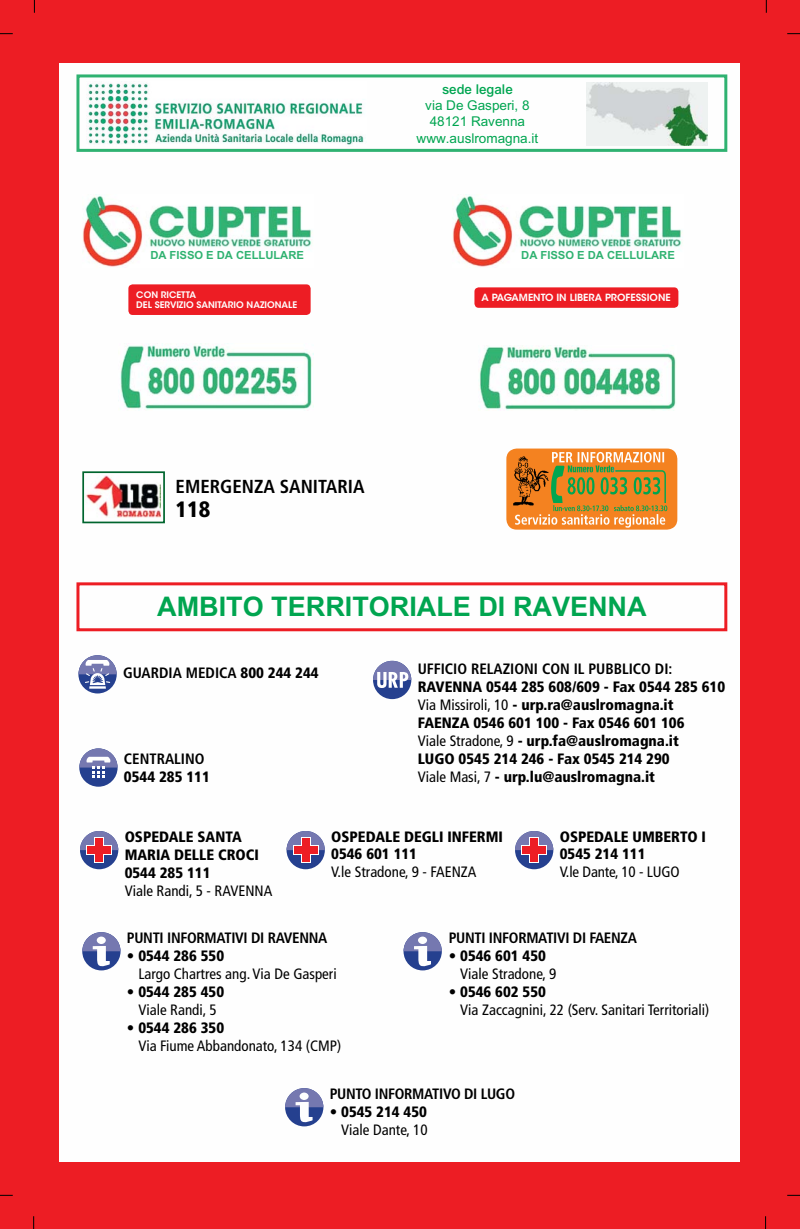
<style>
.page{position:relative;width:800px;height:1229px;background:#fff}
.page>*{position:absolute;margin:0;border:0;box-sizing:border-box;transform-origin:0 0}
.t1{font:700 27px "Arial MT Std";color:#00a550}
.t2{font:900 condensed 22.2px "Frutiger LT Std";color:#000}
.t3{font:700 condensed 18.75px "Frutiger LT Std";color:#000}
.t4{font:900 condensed 15px/18px "Frutiger LT Std";color:#000}
.t5{font:condensed 15px "Frutiger LT Std";color:#000}
.t6{font:700 condensed 15px "Frutiger LT Std";letter-spacing:-.02em;color:#000}
.t7{font:700 condensed 15px "Frutiger LT Std";color:#000}
.t8{font:13.5px/16.2px "Arial MT Std";color:#00a550;text-align:center}
.t9{font:500 13.5px "Arial MT Std";color:#00a550}
.t10{font:700 11.25px "Arial MT Std";color:#2fb271}
.t11{font:600 9.9px "ITC Avant Garde Std";color:#fefefe}
.t12{font:600 9px/10.8px "ITC Avant Garde Std";color:#fefefe}
.s1{font-weight:900}
.s2{font-weight:400}
</style>
<div class="page">
<div style="left:0;top:0;width:799px;height:1228px;background:#ed1d24"></div>
<div style="left:59px;top:64px;width:681px;height:1098px;background:#fefefe"></div>
<div style="left:128px;top:284px;width:182px;height:31px;background:#ed1d24;border-radius:4px"></div>
<div style="left:474px;top:287px;width:204px;height:21px;background:#ed1d24;border-radius:4px"></div>
<div style="left:76px;top:74px;width:651px;height:78px;border:3px solid #2fb271"></div>
<div style="left:76px;top:582px;width:651px;height:49px;border:3px solid #ed1d24"></div>
<div style="left:80px;top:831px;width:38px;height:38px;background:#25408f;border-radius:50%"></div>
<svg style="left:80px;top:831px;width:38px;height:19px"></svg>
<div style="left:94px;top:837px;width:10px;height:26px;background:#fefefe"></div>
<div style="left:86px;top:845px;width:26px;height:10px;background:#fefefe"></div>
<div style="left:95px;top:838px;width:8px;height:24px;background:#ed1d24"></div>
<div style="left:87px;top:846px;width:24px;height:8px;background:#ed1d24"></div>
<div style="left:79px;top:748px;width:39px;height:38px;background:#25408f;border-radius:50%"></div>
<svg style="left:79px;top:748px;width:39px;height:30px"></svg>
<svg style="left:78px;top:655px;width:39px;height:38px"></svg>
<svg style="left:78px;top:655px;width:39px;height:33px"></svg>
<div style="left:373px;top:661px;width:38px;height:38px;background:#25408f;border-radius:50%"></div>
<svg style="left:373px;top:661px;width:38px;height:27px"></svg>
<div style="left:82px;top:471px;width:83px;height:52px;border:2px solid #00652e"></div>
<img style="left:85px;top:476px;width:75px;height:41px">
<div style="left:506px;top:448px;width:171px;height:81px;background:#f48220;border-radius:10px"></div>
<svg style="left:515px;top:452px;width:152px;height:75px"></svg>
<img style="left:513px;top:455px;width:36px;height:52px">
<img style="left:88px;top:83px;width:276px;height:62px">
<div style="left:286px;top:831px;width:39px;height:38px;background:#25408f;border-radius:50%"></div>
<svg style="left:286px;top:831px;width:39px;height:19px"></svg>
<svg style="left:301px;top:837px;width:9px;height:26px"></svg>
<svg style="left:293px;top:845px;width:25px;height:10px"></svg>
<div style="left:302px;top:838px;width:7px;height:24px;background:#ed1d24"></div>
<div style="left:294px;top:846px;width:23px;height:8px;background:#ed1d24"></div>
<div style="left:515px;top:831px;width:38px;height:38px;background:#25408f;border-radius:50%"></div>
<svg style="left:515px;top:831px;width:38px;height:19px"></svg>
<svg style="left:529px;top:837px;width:9px;height:26px"></svg>
<div style="left:521px;top:845px;width:26px;height:10px;background:#fefefe"></div>
<div style="left:530px;top:838px;width:7px;height:24px;background:#ed1d24"></div>
<div style="left:522px;top:846px;width:24px;height:8px;background:#ed1d24"></div>
<div style="left:82px;top:932px;width:38px;height:38px;background:#25408f;border-radius:50%"></div>
<svg style="left:82px;top:932px;width:38px;height:36px"></svg>
<div style="left:403px;top:932px;width:38px;height:38px;background:#25408f;border-radius:50%"></div>
<svg style="left:403px;top:932px;width:38px;height:36px"></svg>
<div style="left:285px;top:1088px;width:38px;height:38px;background:#25408f;border-radius:50%"></div>
<svg style="left:285px;top:1088px;width:38px;height:36px"></svg>
<img style="left:586px;top:82px;width:121px;height:63px">
<img style="left:82px;top:194px;width:230px;height:73px">
<img style="left:120px;top:345px;width:193px;height:65px">
<img style="left:452px;top:194px;width:230px;height:73px">
<img style="left:478px;top:345px;width:198px;height:66px">
<svg style="left:787px;top:1194px;width:12px;height:1px"></svg>
<svg style="left:765px;top:1216px;width:1px;height:12px"></svg>
<svg style="left:765px;top:0;width:1px;height:13px"></svg>
<svg style="left:787px;top:33px;width:12px;height:1px"></svg>
<svg style="left:33px;top:1216px;width:1px;height:12px"></svg>
<svg style="left:0;top:1194px;width:13px;height:1px"></svg>
<svg style="left:0;top:33px;width:13px;height:1px"></svg>
<svg style="left:34px;top:0;width:1px;height:13px"></svg>
<p class="t9" style="left:442px;top:81px;width:72px">sede legale</p>
<p class="t8" style="left:416px;top:97px;width:123px">via De Gasperi, 8<br>48121 Ravenna www.auslromagna.it</p>
<p class="t10" style="left:150px;top:249px;width:155px">DA FISSO E DA CELLULARE</p>
<p class="t10" style="left:521px;top:249px;width:155px">DA FISSO E DA CELLULARE</p>
<p class="t12" style="left:136px;top:289px;width:162px">CON RICETTA<br>DEL SERVIZIO SANITARIO NAZIONALE</p>
<p class="t11" style="left:481px;top:291px;width:191px">A PAGAMENTO IN LIBERA PROFESSIONE</p>
<p class="t3" style="left:175px;top:475px;width:190px">EMERGENZA SANITARIA</p>
<h2 class="t2" style="left:175px;top:496px;width:36px">118</h2>
<h1 class="t1" style="left:157px;top:591px;width:490px">AMBITO TERRITORIALE DI RAVENNA</h1>
<p class="t7" style="left:123px;top:664px;width:197px">GUARDIA MEDICA <span class="s1">800 244 244</span></p>
<p class="t7" style="left:417px;top:660px;width:256px">UFFICIO RELAZIONI CON IL PUBBLICO DI:</p>
<p class="t4" style="left:417px;top:678px;width:309px">RAVENNA 0544 285 608/609 - Fax 0544 285 610<br><span class="s2">Via Missiroli, 10</span> - urp.ra@auslromagna.it FAENZA 0546 601 100 - Fax 0546 601 106<br><span class="s2">Viale Stradone, 9</span> - urp.fa@auslromagna.it<br>LUGO 0545 214 246 - Fax 0545 214 290<br><span class="s2">Viale Masi, 7</span> - urp.lu@auslromagna.it</p>
<p class="t7" style="left:124px;top:750px;width:82px">CENTRALINO</p>
<p class="t4" style="left:124px;top:768px;width:87px">0544 285 111</p>
<p class="t4" style="left:125px;top:828px;width:136px">OSPEDALE SANTA<br>MARIA DELLE CROCI<br>0544 285 111</p>
<p class="t5" style="left:125px;top:882px;width:149px">Viale Randi, 5 - RAVENNA</p>
<p class="t4" style="left:331px;top:828px;width:173px;line-height:16.5px">OSPEDALE DEGLI INFERMI<br>0546 601 111</p>
<p class="t5" style="left:331px;top:862px;width:147px">V.le Stradone, 9 - FAENZA</p>
<p class="t4" style="left:559px;top:828px;width:148px;line-height:16.5px">OSPEDALE UMBERTO I<br>0545 214 111</p>
<p class="t5" style="left:559px;top:862px;width:121px">V.le Dante, 10 - LUGO</p>
<p class="t6" style="left:127px;top:929px;width:202px">PUNTI INFORMATIVI DI RAVENNA</p>
<p class="t4" style="left:127px;top:947px;width:99px">• 0544 286 550</p>
<p class="t5" style="left:138px;top:965px;width:200px">Largo Chartres ang. Via De Gasperi</p>
<p class="t4" style="left:127px;top:983px;width:99px">• 0544 285 450</p>
<p class="t5" style="left:138px;top:1001px;width:80px">Viale Randi, 5</p>
<p class="t4" style="left:127px;top:1019px;width:99px">• 0544 286 350</p>
<p class="t5" style="left:138px;top:1037px;width:204px">Via Fiume Abbandonato, 134 (CMP)</p>
<p class="t6" style="left:448px;top:929px;width:190px">PUNTI INFORMATIVI DI FAENZA</p>
<p class="t4" style="left:448px;top:947px;width:99px">• 0546 601 450</p>
<p class="t5" style="left:460px;top:965px;width:98px">Viale Stradone, 9</p>
<p class="t4" style="left:448px;top:983px;width:99px">• 0546 602 550</p>
<p class="t5" style="left:460px;top:1001px;width:250px">Via Zaccagnini, 22 (Serv. Sanitari Territoriali)</p>
<p class="t6" style="left:330px;top:1085px;width:187px">PUNTO INFORMATIVO DI LUGO</p>
<p class="t4" style="left:330px;top:1103px;width:99px">• 0545 214 450</p>
<p class="t5" style="left:341px;top:1121px;width:88px">Viale Dante, 10</p>
</div>
